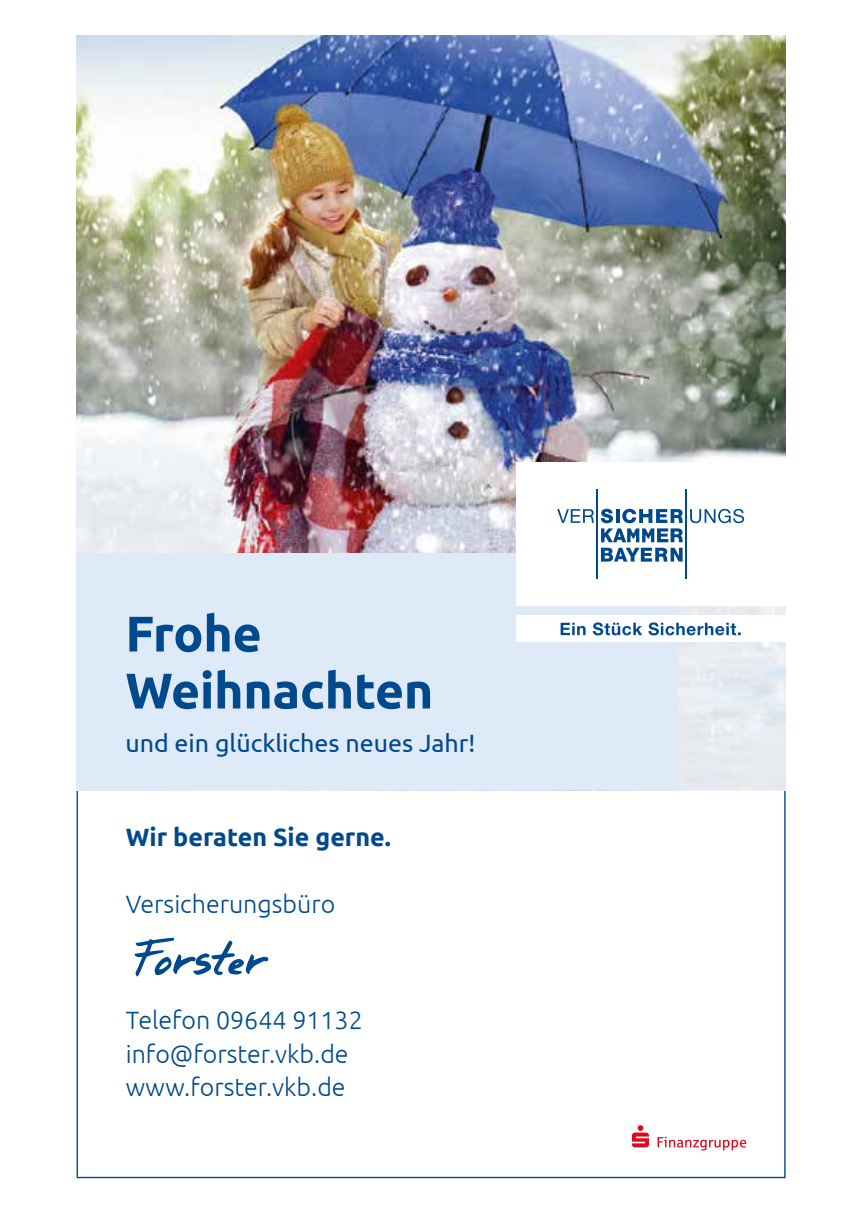
<style>
.page{position:relative;width:865px;height:1214px;background:#fff}
.page>*{position:absolute;margin:0;border:0;box-sizing:border-box;transform-origin:0 0}
.t1{font:700 50px/57px "Ubuntu";letter-spacing:-.005em;color:#00498d}
.t2{font:50px "VKB Erman 2011";letter-spacing:-.01em;color:#00498d}
.t3{font:300 25px/33.4px "Ubuntu";color:#00498d}
.t4{font:25px "Ubuntu";color:#00498d}
.t5{font:700 25px "Ubuntu";color:#00498d}
</style>
<div class="page">
<img style="left:77px;top:36px;width:708px;height:754px">
<div style="left:77px;top:553px;width:600px;height:237px;background:#dfeaf8"></div>
<div style="left:515px;top:462px;width:270px;height:144px;background:#fff"></div>
<div style="left:515px;top:615px;width:270px;height:27px;background:#fff"></div>
<svg style="left:560px;top:622px;width:180px;height:13px"></svg>
<hr style="left:597px;top:489px;width:1px;height:90px;background:#00498d">
<hr style="left:686px;top:489px;width:1px;height:90px;background:#00498d">
<svg style="left:557px;top:509px;width:36px;height:14px"></svg>
<svg style="left:690px;top:509px;width:54px;height:14px"></svg>
<svg style="left:601px;top:508px;width:81px;height:53px"></svg>
<svg style="left:632px;top:1125px;width:17px;height:22px"></svg>
<svg style="left:657px;top:1136px;width:89px;height:14px"></svg>
<h1 class="t1" style="left:125px;top:604px;width:309px">Frohe<br>Weihnachten</h1>
<p class="t4" style="left:125px;top:728px;width:351px">und ein glückliches neues Jahr!</p>
<p class="t5" style="left:126px;top:821px;width:267px">Wir beraten Sie gerne.</p>
<p class="t3" style="left:126px;top:886px;width:211px">Versicherungsbüro</p>
<h1 class="t2" style="left:126px;top:927px;width:138px">Forster</h1>
<p class="t3" style="left:126px;top:1002px;width:238px">Telefon 09644 91132 info@forster.vkb.de www.forster.vkb.de</p>
</div>
